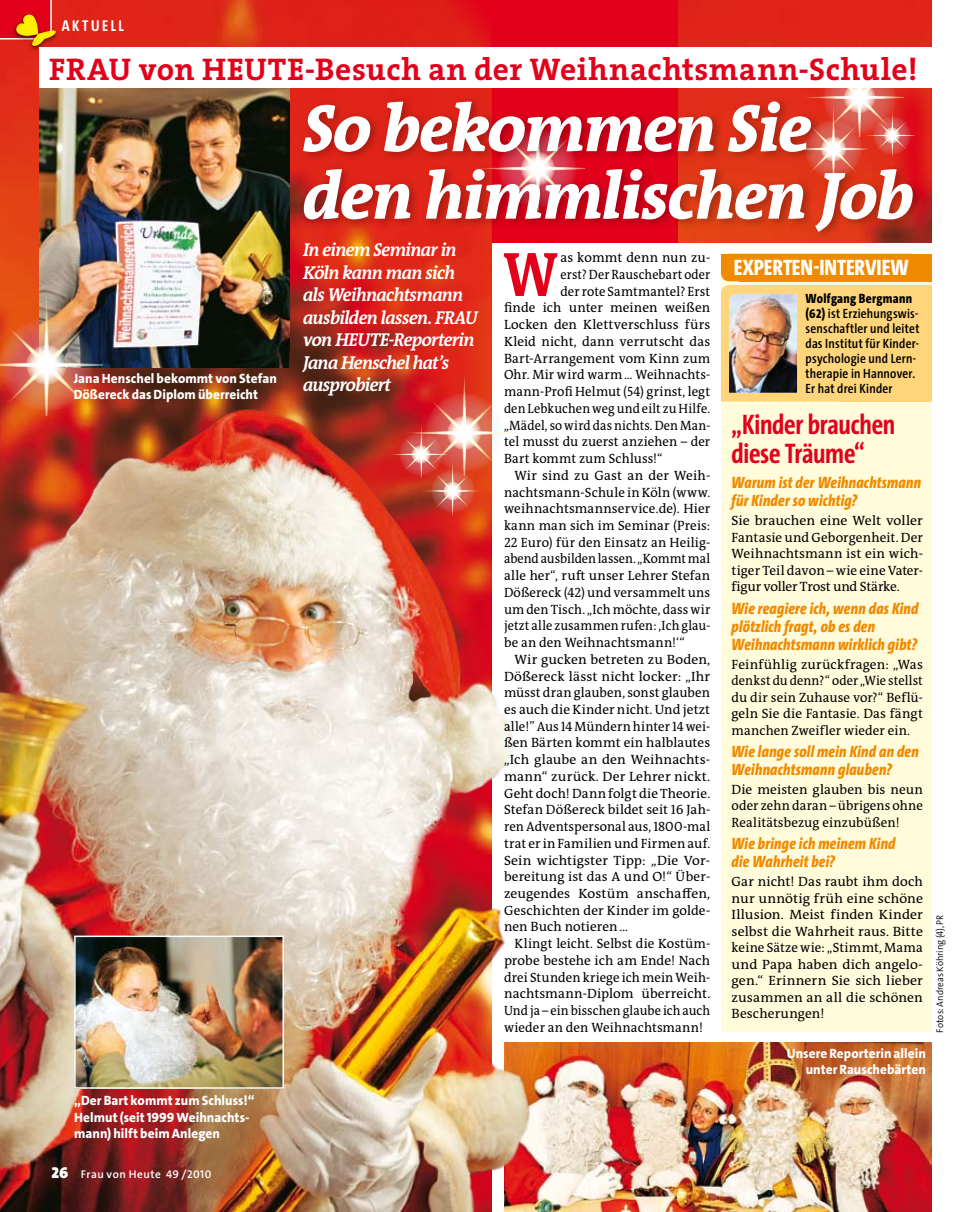
<style>
.page{position:relative;width:957px;height:1212px;background:#fff}
.page>*{position:absolute;margin:0;border:0;box-sizing:border-box;transform-origin:0 0}
.t1{font:italic 800 67.5px/67.5px "The Antiqua B LP8";letter-spacing:-.02em;color:#fff;scale:.96 1}
.t2{font:700 63px "The Antiqua B LP7";color:#e2001a;scale:.9 1}
.t3{font:31.5px "The Serif HP7 Bld";letter-spacing:.02em;color:#e2001a}
.t4{font:700 28.5px/28.5px "The Sans Cd LF7";letter-spacing:-.01em;color:#e2001a;scale:.96 1}
.t5{font:800 22.5px "The Sans Cd LF8";letter-spacing:-.005em;color:#fff}
.t6{font:italic 700 18.75px/22.5px "The Antiqua B LP7";letter-spacing:-.04em;color:#fff;scale:.95 1}
.t7{font:italic 800 16.5px/18px "The Sans Cd LF8";letter-spacing:.01em;color:#f08a00}
.t8{font:700 15.75px "The Sans Cd LF7";letter-spacing:.16em;color:#fff}
.t9{font:13.5px/16.5px "The Antiqua B LP5 Plain";letter-spacing:.01em;color:#000;text-align:justify}
.t10{font:13.5px/16.5px "The Sans HP8 Ex Bld";letter-spacing:.005em;color:#fff}
.t11{font:13.5px "The Antiqua B LP5 Plain";letter-spacing:.01em;color:#000;scale:.96 1}
.t12{font:600 13.5px/15px "The Sans Cd LF6";letter-spacing:.015em;color:#000;scale:1.04 1}
.t13{font:13.5px "The Antiqua B LP5 Plain";letter-spacing:.01em;color:#000;scale:.92 1}
.t14{font:13.5px "The Antiqua B LP5 Plain";letter-spacing:.01em;color:#000;scale:.95 1}
.t15{font:13.5px "The Antiqua B LP5 Plain";letter-spacing:.01em;color:#000;scale:.93 1}
.t16{font:800 13.5px "The Sans Cd LF8";letter-spacing:.02em;color:#000;scale:1.04 1}
.t17{font:11.25px "The Sans HP6 Se Bld";letter-spacing:.045em;color:#fff}
.t18{font:9.75px "The Sans HP4 Se Lig";color:#000;scale:.96 1}
.s1{font-family:"The Sans HP9 Blk";font-size:15.75px}
.s2{font-family:"The Sans Cd LF8";font-weight:800}
</style>
<div class="page">
<div style="left:0;top:0;width:931px;height:242px;background:#e2001a"></div>
<img style="left:678px;top:0;width:253px;height:242px">
<img style="left:0;top:0;width:491px;height:384px">
<div style="left:12px;top:12px;width:48px;height:40px;background:#000;opacity:.6"></div>
<svg style="left:0;top:0;width:56px;height:46px"></svg>
<img style="left:40px;top:88px;width:249px;height:280px">
<img style="left:544px;top:1042px;width:387px;height:170px">
<img style="left:0;top:384px;width:544px;height:828px">
<img style="left:0;top:282px;width:102px;height:133px">
<svg style="left:782px;top:33px;width:132px;height:62px;background:#e0372b"></svg>
<img style="left:383px;top:363px;width:128px;height:151px">
<div style="left:297px;top:95px;width:626px;height:146px;background:#000;opacity:.3"></div>
<div style="left:40px;top:47px;width:894px;height:41px;background:#fff"></div>
<div style="left:721px;top:255px;width:210px;height:777px;background:#fffbdb"></div>
<div style="left:721px;top:254px;width:198px;height:27px;background:#f08a00;border-radius:9px"></div>
<div style="left:739px;top:254px;width:192px;height:27px;background:#f08a00"></div>
<div style="left:721px;top:254px;width:198px;height:16px;background:#f08a00"></div>
<div style="left:721px;top:285px;width:210px;height:116px;background:#fed57a"></div>
<img style="left:729px;top:294px;width:68px;height:99px">
<img style="left:77px;top:938px;width:204px;height:148px">
<div style="left:74px;top:935px;width:210px;height:154px;border:2px solid #fff"></div>
<p class="t8" style="left:62px;top:16px;width:64px">Aktuell</p>
<h3 class="t3" style="left:49px;top:48px;width:869px">FRAU von HEUTE-Besuch an der Weihnachtsmann-Schule!</h3>
<p class="t10" style="left:74px;top:370px;width:205px">Jana Henschel bekommt von Stefan<br>Dößereck das Diplom überreicht</p>
<p class="t10" style="left:74px;top:1092px;width:182px">„Der Bart kommt zum Schluss!“<br>Helmut (seit 1999 Weihnachts&shy;mann) hilft beim Anlegen</p>
<p class="t17" style="left:51px;top:1167px;width:161px"><span class="s1">26</span> Frau von Heute 49 /2010</p>
<h1 class="t1" style="left:303px;top:92px;width:637px">So bekommen Sie den himmlischen Job</h1>
<h3 class="t6" style="left:303px;top:238px;width:185px">In einem Seminar in<br>Köln kann man sich als Weihnachtsmann ausbilden lassen. FRAU von HEUTE-Reporterin<br>Jana Henschel hat’s ausprobiert</h3>
<h2 class="t2" style="left:503px;top:229px;width:62px">W</h2>
<p class="t9" style="left:560px;top:249px;width:151px">as kommt denn nun zu-</p>
<p class="t13" style="left:560px;top:265px;width:164px">erst? Der Rauschebart oder</p>
<p class="t14" style="left:560px;top:282px;width:159px">der rote Samtmantel? Erst</p>
<p class="t9" style="left:504px;top:299px;width:208px">finde ich unter meinen weißen</p>
<p class="t9" style="left:504px;top:316px;width:208px">Locken den Klettverschluss fürs</p>
<p class="t9" style="left:504px;top:333px;width:208px">Kleid nicht, dann verrutscht das</p>
<p class="t9" style="left:504px;top:350px;width:208px">Bart-Arrangement vom Kinn zum</p>
<p class="t11" style="left:504px;top:365px;width:216px">Ohr. Mir wird warm... Weihnachts-</p>
<p class="t11" style="left:504px;top:382px;width:216px">mann-Profi Helmut (54) grinst, legt</p>
<p class="t13" style="left:504px;top:399px;width:226px">den Lebkuchen weg und eilt zu Hilfe.</p>
<p class="t13" style="left:504px;top:416px;width:226px">„Mädel, so wird das nichts. Den Man-</p>
<p class="t11" style="left:504px;top:432px;width:216px">tel musst du zuerst anziehen – der</p>
<p class="t11" style="left:504px;top:449px;width:167px">Bart kommt zum Schluss!“</p>
<p class="t9" style="left:514px;top:467px;width:197px">Wir sind zu Gast an der Weih-</p>
<p class="t9" style="left:504px;top:483px;width:208px">nachtsmann-Schule in Köln (www.</p>
<p class="t9" style="left:504px;top:500px;width:208px">weihnachtsmannservice.de). Hier</p>
<p class="t9" style="left:504px;top:517px;width:208px">kann man sich im Seminar (Preis:</p>
<p class="t9" style="left:504px;top:533px;width:208px">22 Euro) für den Einsatz an Heilig-</p>
<p class="t15" style="left:504px;top:549px;width:223px">abend ausbilden lassen. „Kommt mal</p>
<p class="t9" style="left:504px;top:567px;width:208px">alle her“, ruft unser Lehrer Stefan</p>
<p class="t11" style="left:504px;top:583px;width:216px">Dößereck (42) und versammelt uns</p>
<p class="t14" style="left:504px;top:599px;width:219px">um den Tisch. „Ich möchte, dass wir</p>
<p class="t15" style="left:504px;top:616px;width:223px">jetzt alle zusammen rufen: ,Ich glau-</p>
<p class="t9" style="left:504px;top:634px;width:182px">be an den Weihnachtsmann!‘“</p>
<p class="t9" style="left:514px;top:651px;width:197px">Wir gucken betreten zu Boden,</p>
<p class="t9" style="left:504px;top:667px;width:208px">Dößereck lässt nicht locker: „Ihr</p>
<p class="t9" style="left:504px;top:684px;width:208px">müsst dran glauben, sonst glauben</p>
<p class="t9" style="left:504px;top:701px;width:208px">es auch die Kinder nicht. Und jetzt</p>
<p class="t14" style="left:504px;top:717px;width:219px">alle!” Aus 14 Mündern hinter 14 wei-</p>
<p class="t9" style="left:504px;top:734px;width:208px">ßen Bärten kommt ein halblautes</p>
<p class="t9" style="left:504px;top:751px;width:208px">„Ich glaube an den Weihnachts-</p>
<p class="t9" style="left:504px;top:768px;width:208px">mann“ zurück. Der Lehrer nickt.</p>
<p class="t9" style="left:504px;top:784px;width:208px">Geht doch! Dann folgt die Theorie.</p>
<p class="t9" style="left:504px;top:801px;width:208px">Stefan Dößereck bildet seit 16 Jah-</p>
<p class="t14" style="left:504px;top:817px;width:218px">ren Adventspersonal aus, 1800-mal</p>
<p class="t9" style="left:504px;top:835px;width:208px">trat er in Familien und Firmen auf.</p>
<p class="t9" style="left:504px;top:851px;width:207px">Sein wichtigster Tipp: „Die Vor-</p>
<p class="t9" style="left:504px;top:868px;width:208px">bereitung ist das A und O!“ Über-</p>
<p class="t9" style="left:504px;top:885px;width:208px">zeugendes Kostüm anschaffen,</p>
<p class="t9" style="left:504px;top:901px;width:208px">Geschichten der Kinder im golde-</p>
<p class="t9" style="left:504px;top:918px;width:126px">nen Buch notieren...</p>
<p class="t9" style="left:514px;top:935px;width:197px">Klingt leicht. Selbst die Kostüm-</p>
<p class="t9" style="left:504px;top:952px;width:208px">probe bestehe ich am Ende! Nach</p>
<p class="t11" style="left:504px;top:967px;width:216px">drei Stunden kriege ich mein Weih-</p>
<p class="t9" style="left:504px;top:985px;width:208px">nachtsmann-Diplom überreicht.</p>
<p class="t13" style="left:504px;top:1001px;width:226px">Und ja – ein bisschen glaube ich auch</p>
<p class="t9" style="left:504px;top:1019px;width:200px">wieder an den Weihnachtsmann!</p>
<h3 class="t5" style="left:733px;top:253px;width:176px">EXPERTEN-INTERVIEW</h3>
<p class="t16" style="left:805px;top:289px;width:104px">WOLFGANG BERGMANN</p>
<p class="t12" style="left:805px;top:305px;width:111px"><span class="s2">(62)</span> ist Erziehungswis&shy;senschaftler und leitet das Institut für Kinder&shy;psychologie und Lern&shy;therapie in Hannover.<br>Er hat drei Kinder</p>
<h3 class="t4" style="left:731px;top:409px;width:172px">„Kinder brauchen diese Träume“</h3>
<p class="t7" style="left:731px;top:473px;width:191px">Warum ist der Weihnachtsmann für Kinder so wichtig?</p>
<p class="t9" style="left:731px;top:512px;width:193px">Sie brauchen eine Welt voller Fantasie und Geborgenheit. Der Weihnachtsmann ist ein wich&shy;tiger Teil davon – wie eine Vater&shy;figur voller Trost und Stärke.</p>
<p class="t7" style="left:731px;top:598px;width:188px">Wie reagiere ich, wenn das Kind plötzlich fragt, ob es den<br>Weihnachtsmann wirklich gibt?</p>
<p class="t9" style="left:731px;top:655px;width:193px">Feinfühlig zurückfragen: „Was denkst du denn?“ oder „Wie stellst du dir sein Zuhause vor?“ Beflü&shy;geln Sie die Fantasie. Das fängt manchen Zweifler wieder ein.</p>
<p class="t7" style="left:731px;top:742px;width:189px">Wie lange soll mein Kind an den<br>Weihnachtsmann glauben?</p>
<p class="t9" style="left:731px;top:781px;width:193px">Die meisten glauben bis neun oder zehn daran – übrigens ohne Realitätsbezug einzubüßen!</p>
<p class="t7" style="left:731px;top:834px;width:166px">Wie bringe ich meinem Kind die Wahrheit bei?</p>
<p class="t9" style="left:731px;top:873px;width:193px">Gar nicht! Das raubt ihm doch nur unnötig früh eine schöne Illusion. Meist finden Kinder selbst die Wahrheit raus. Bitte keine Sätze wie: „Stimmt, Mama und Papa haben dich angelo&shy;gen.“ Erinnern Sie sich lieber zusammen an all die schönen Bescherungen!</p>
<p class="t10" style="left:787px;top:1045px;width:141px;text-align:right">Unsere Reporterin allein unter Rauschebärten</p>
<p class="t18" style="left:933px;top:1033px;width:125px;rotate:-90deg">Fotos: Andreas Köhring (4), PR</p>
</div>
